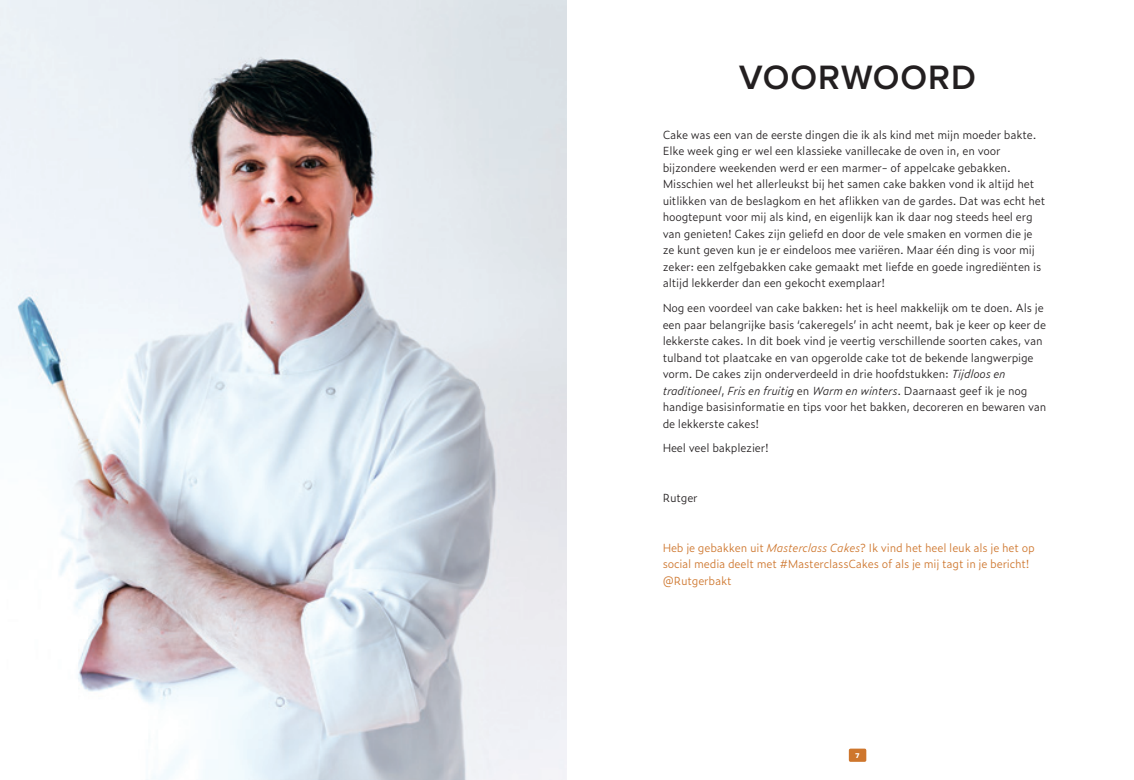
<style>
.page{position:relative;width:1134px;height:780px;background:#fff}
.page>*{position:absolute;margin:0;border:0;box-sizing:border-box;transform-origin:0 0}
.t1{font:600 35px "Proxima Nova";letter-spacing:.025em;color:#231f20}
.t2{font:300 11.25px/16.5px "Zeitung Pro";letter-spacing:-.015em;color:#231f20}
.t3{font:300 11.25px/16.5px "Zeitung Pro";letter-spacing:-.015em;color:#ce762d}
.t4{font:7.25px "Proxima Nova Extrabld";color:#fff}
.s1{font-style:italic}
</style>
<div class="page">
<div style="left:849px;top:748px;width:17px;height:13px;background:#ce762d;border-radius:2px"></div>
<img style="left:0;top:0;width:567px;height:780px">
<h1 class="t1" style="left:739px;top:57px;width:238px">VOORWOORD</h1>
<p class="t2" style="left:663px;top:126px;width:384px">Cake was een van de eerste dingen die ik als kind met mijn moeder bakte.<br>Elke week ging er wel een klassieke vanillecake de oven in, en voor bijzondere weekenden werd er een marmer- of appelcake gebakken.<br>Misschien wel het allerleukst bij het samen cake bakken vond ik altijd het uitlikken van de beslagkom en het aflikken van de gardes. Dat was echt het hoogtepunt voor mij als kind, en eigenlijk kan ik daar nog steeds heel erg van genieten! Cakes zijn geliefd en door de vele smaken en vormen die je ze kunt geven kun je er eindeloos mee variëren. Maar één ding is voor mij zeker: een zelfgebakken cake gemaakt met liefde en goede ingrediënten is altijd lekkerder dan een gekocht exemplaar!</p>
<p class="t2" style="left:663px;top:299px;width:385px">Nog een voordeel van cake bakken: het is heel makkelijk om te doen. Als je een paar belangrijke basis ‘cakeregels’ in acht neemt, bak je keer op keer de lekkerste cakes. In dit boek vind je veertig verschillende soorten cakes, van tulband tot plaatcake en van opgerolde cake tot de bekende langwerpige vorm. De cakes zijn onderverdeeld in drie hoofdstukken: <span class="s1">Tijdloos en traditioneel</span>, <span class="s1">Fris en fruitig</span> en <span class="s1">Warm en winters</span>. Daarnaast geef ik je nog handige basisinformatie en tips voor het bakken, decoreren en bewaren van de lekkerste cakes!</p>
<p class="t2" style="left:663px;top:439px;width:108px">Heel veel bakplezier!</p>
<p class="t2" style="left:663px;top:489px;width:37px">Rutger</p>
<p class="t3" style="left:663px;top:538px;width:374px">Heb je gebakken uit <span class="s1">Masterclass Cakes</span>? Ik vind het heel leuk als je het op social media deelt met #MasterclassCakes of als je mij tagt in je bericht! @Rutgerbakt</p>
<p class="t4" style="left:855px;top:751px;width:6px">7</p>
</div>
